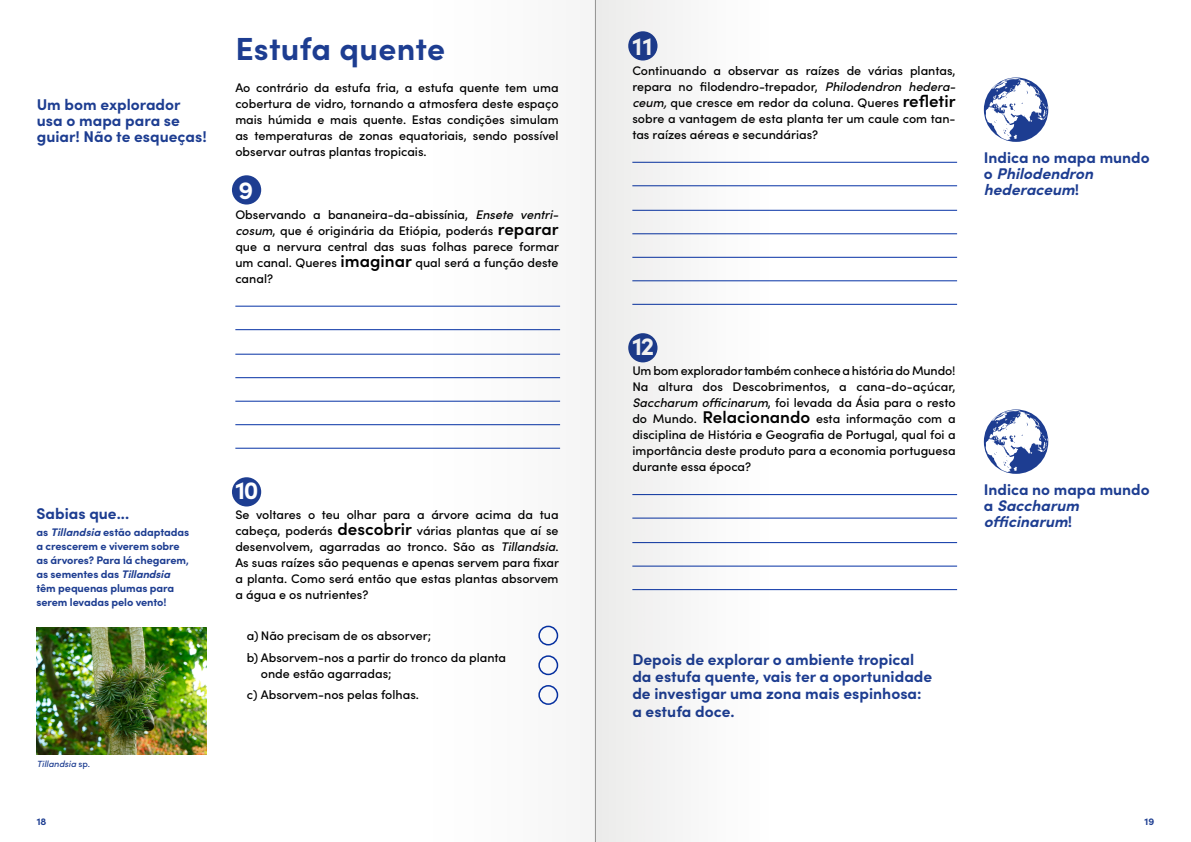
<style>
.page{position:relative;width:1191px;height:842px;background:#fff}
.page>*{position:absolute;margin:0;border:0;box-sizing:border-box;transform-origin:0 0}
.t1{font:700 32px "Sofia Pro";letter-spacing:.01em;color:#1d3d91}
.t2{font:700 25px "Sofia Pro";color:#fff}
.t3{font:700 15.6px/17.3px "Sofia Pro";color:#1d3d91}
.t4{font:italic 700 15.5px/16px "Sofia Pro";color:#1d3d91}
.t5{font:500 12.5px/16px "Sofia Pro";color:#000;text-align:justify}
.t6{font:700 11px/14px "Sofia Pro";letter-spacing:-.01em;color:#1d3d91}
.t7{font:700 9.9px "Sofia Pro";color:#1d3d91}
.t8{font:italic 500 9px "Sofia Pro";color:#1d3d91}
.s1{font-style:italic}
.s2{font-weight:600;font-size:17px}
.s3{font-style:normal}
</style>
<div class="page">
<div style="left:232px;top:175px;width:29px;height:30px;background:#1d3d91;border-radius:50%"></div>
<div style="left:232px;top:477px;width:29px;height:29px;background:#1d3d91;border-radius:50%"></div>
<hr style="left:235px;top:306px;width:325px;height:1px;background:#0531a5">
<hr style="left:235px;top:329px;width:325px;height:1px;background:#0531a5">
<hr style="left:235px;top:354px;width:325px;height:1px;background:#0531a5">
<hr style="left:235px;top:377px;width:325px;height:1px;background:#0531a5">
<hr style="left:235px;top:401px;width:325px;height:1px;background:#0531a5">
<hr style="left:235px;top:424px;width:325px;height:1px;background:#0531a5">
<hr style="left:235px;top:448px;width:325px;height:1px;background:#0531a5">
<hr style="left:632px;top:162px;width:325px;height:1px;background:#0531a5">
<hr style="left:632px;top:185px;width:325px;height:1px;background:#0531a5">
<hr style="left:632px;top:210px;width:325px;height:1px;background:#0531a5">
<hr style="left:632px;top:233px;width:325px;height:1px;background:#0531a5">
<hr style="left:632px;top:257px;width:325px;height:1px;background:#0531a5">
<hr style="left:632px;top:280px;width:325px;height:1px;background:#0531a5">
<hr style="left:632px;top:304px;width:325px;height:1px;background:#0531a5">
<hr style="left:632px;top:494px;width:325px;height:1px;background:#0531a5">
<hr style="left:632px;top:518px;width:325px;height:1px;background:#0531a5">
<hr style="left:632px;top:542px;width:325px;height:1px;background:#0531a5">
<hr style="left:632px;top:566px;width:325px;height:1px;background:#0531a5">
<hr style="left:632px;top:589px;width:325px;height:1px;background:#0531a5">
<img style="left:37px;top:627px;width:170px;height:128px">
<svg style="left:984px;top:409px;width:64px;height:65px"></svg>
<svg style="left:984px;top:77px;width:64px;height:65px"></svg>
<img style="left:422px;top:0;width:346px;height:842px">
<p class="t3" style="left:37px;top:95px;width:171px;line-height:16px">Um bom explorador usa o mapa para se guiar! Não te esqueças!</p>
<h1 class="t1" style="left:235px;top:24px;width:211px">Estufa quente</h1>
<p class="t5" style="left:235px;top:79px;width:325px">Ao contrário da estufa fria, a estufa quente tem uma cobertura de vidro, tornando a atmosfera deste espaço mais húmida e mais quente. Estas condições simulam as temperaturas de zonas equatoriais, sendo possível observar outras plantas tropicais.</p>
<h2 class="t2" style="left:238px;top:171px;width:16px">9</h2>
<p class="t5" style="left:235px;top:206px;width:325px">Observando a bananeira-da-abissínia, <span class="s1">Ensete ventri&shy;cosum</span>, que é originária da Etiópia, poderás <span class="s2">reparar </span>que a nervura central das suas folhas parece formar um canal. Queres <span class="s2">imaginar</span> qual será a função deste canal?</p>
<p class="t3" style="left:36px;top:504px;width:94px">Sabias que...</p>
<p class="t6" style="left:36px;top:524px;width:154px">as <span class="s1">Tillandsia</span> estão adaptadas a crescerem e viverem sobre as árvores? Para lá chegarem, as sementes das <span class="s1">Tillandsia </span>têm pequenas plumas para serem levadas pelo vento!</p>
<p class="t8" style="left:37px;top:757px;width:55px">Tillandsia <span class="s3">sp.</span></p>
<h2 class="t2" style="left:235px;top:471px;width:25px">10</h2>
<p class="t5" style="left:235px;top:506px;width:325px">Se voltares o teu olhar para a árvore acima da tua cabeça, poderás <span class="s2">descobrir</span> várias plantas que aí se desenvolvem, agarradas ao tronco. São as <span class="s1">Tillandsia</span>.<br>As suas raízes são pequenas e apenas servem para fixar a planta. Como será então que estas plantas absorvem a água e os nutrientes?</p>
<p class="t5" style="left:247px;top:624px;width:261px;line-height:21.7px">a) Não precisam de os absorver;<br>b) Absorvem-nos a partir do tronco da planta</p>
<p class="t5" style="left:247px;top:661px;width:174px;line-height:21.7px;text-indent:14px">onde estão agarradas;<br>c) Absorvem-nos pelas folhas.</p>
<h2 class="t2" style="left:632px;top:27px;width:22px">11</h2>
<p class="t5" style="left:632px;top:62px;width:325px">Continuando a observar as raízes de várias plantas, repara no filodendro-trepador, <span class="s1">Philodendron hedera&shy;ceum,</span> que cresce em redor da coluna. Queres <span class="s2">refletir </span>sobre a vantagem de esta planta ter um caule com tan&shy;tas raízes aéreas e secundárias?</p>
<p class="t4" style="left:984px;top:148px;width:167px"><span class="s3">Indica no mapa mundo o</span> Philodendron hederaceum<span class="s3">!</span></p>
<h2 class="t2" style="left:632px;top:327px;width:23px">12</h2>
<p class="t5" style="left:632px;top:362px;width:325px">Um bom explorador também conhece a história do Mundo!<br>Na altura dos Descobrimentos, a cana-do-açúcar, <span class="s1">Saccharum officinarum</span>, foi levada da Ásia para o resto do Mundo. <span class="s2">Relacionando</span> esta informação com a disciplina de História e Geografia de Portugal, qual foi a importância deste produto para a economia portuguesa durante essa época?</p>
<p class="t4" style="left:984px;top:480px;width:167px"><span class="s3">Indica no mapa mundo a</span> Saccharum officinarum<span class="s3">!</span></p>
<p class="t3" style="left:632px;top:649px;width:301px">Depois de explorar o ambiente tropical da estufa quente, vais ter a oportunidade de investigar uma zona mais espinhosa: a estufa doce.</p>
<p class="t7" style="left:37px;top:814px;width:11px">18</p>
<p class="t7" style="left:1144px;top:814px;width:11px">19</p>
</div>
